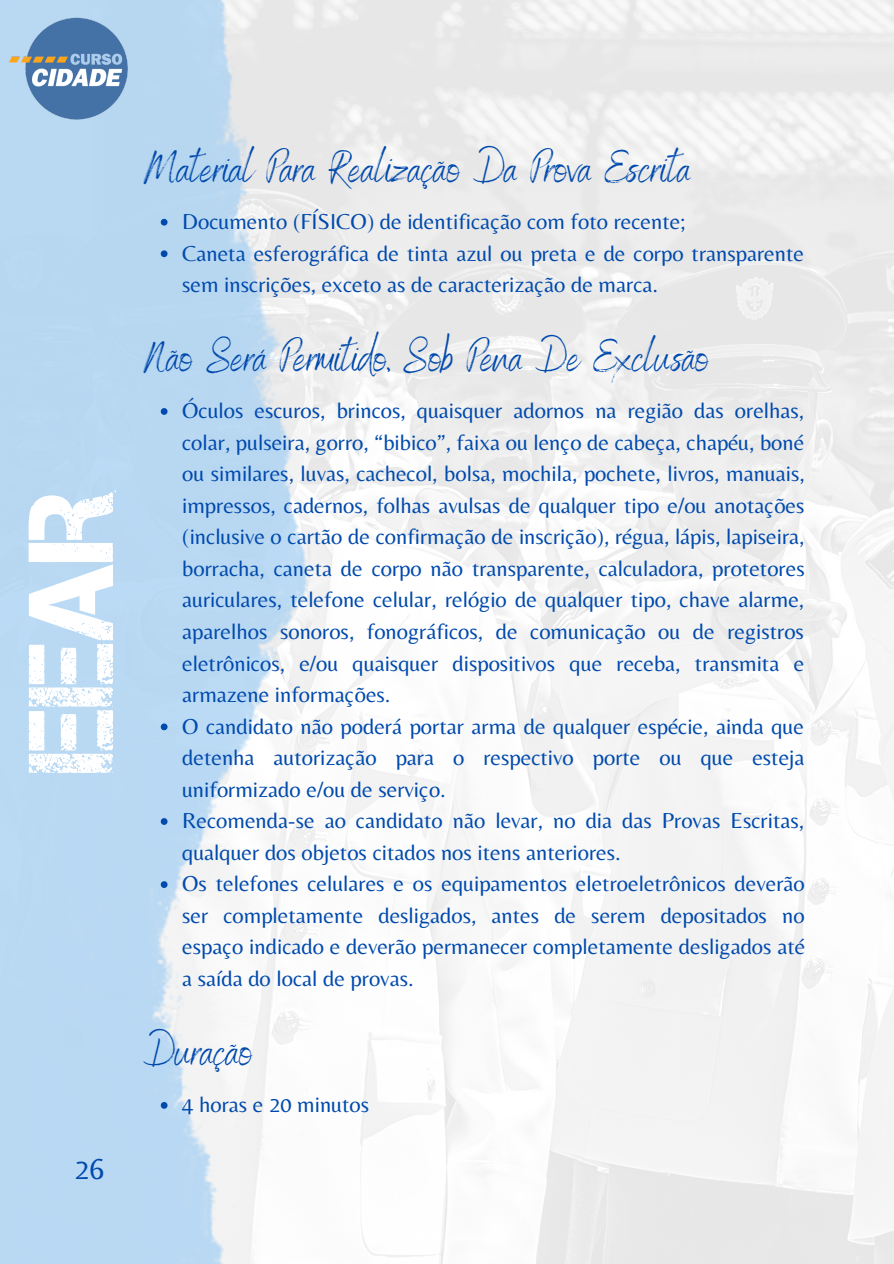
<style>
.page{position:relative;width:894px;height:1264px;background:#fff}
.page>*{position:absolute;margin:0;border:0;box-sizing:border-box;transform-origin:0 0}
.t1{font:120.15px "Captureit";color:#fff}
.t2{font:45px "Benedict";color:#004aad}
.t3{font:30px "Belleza";color:#004aad}
.t4{font:22.5px/31.5px "Belleza";color:#004aad}
</style>
<div class="page">
<img style="left:0;top:0;width:307px;height:1263px">
<img style="left:2px;top:0;width:139px;height:140px">
<svg style="left:161px;top:219px;width:6px;height:6px"></svg>
<svg style="left:161px;top:250px;width:6px;height:7px"></svg>
<svg style="left:161px;top:408px;width:6px;height:7px"></svg>
<svg style="left:161px;top:723px;width:6px;height:7px"></svg>
<svg style="left:161px;top:818px;width:6px;height:6px"></svg>
<svg style="left:161px;top:881px;width:6px;height:7px"></svg>
<svg style="left:161px;top:1101px;width:6px;height:7px"></svg>
<h1 class="t1" style="left:4px;top:772px;width:284px;rotate:-90deg">EEAR</h1>
<h3 class="t3" style="left:74px;top:1150px;width:32px">26</h3>
<h2 class="t2" style="left:144px;top:139px;width:548px">Material Para Realização Da Prova Escrita</h2>
<p class="t4" style="left:182px;top:205px;width:623px">Documento (FÍSICO) de identificação com foto recente;<br>Caneta esferográfica de tinta azul ou preta e de corpo transparente sem inscrições, exceto as de caracterização de marca.</p>
<h2 class="t2" style="left:144px;top:328px;width:566px">Não Será Permitido, Sob Pena De Exclusão</h2>
<p class="t4" style="left:182px;top:394px;width:624px">Óculos escuros, brincos, quaisquer adornos na região das orelhas, colar, pulseira, gorro, “bibico”, faixa ou lenço de cabeça, chapéu, boné ou similares, luvas, cachecol, bolsa, mochila, pochete, livros, manuais, impressos, cadernos, folhas avulsas de qualquer tipo e/ou anotações (inclusive o cartão de confirmação de inscrição), régua, lápis, lapiseira, borracha, caneta de corpo não transparente, calculadora, protetores auriculares, telefone celular, relógio de qualquer tipo, chave alarme, aparelhos sonoros, fonográficos, de comunicação ou de registros eletrônicos, e/ou quaisquer dispositivos que receba, transmita e armazene informações.<br>O candidato não poderá portar arma de qualquer espécie, ainda que detenha autorização para o respectivo porte ou que esteja uniformizado e/ou de serviço.<br>Recomenda-se ao candidato não levar, no dia das Provas Escritas, qualquer dos objetos citados nos itens anteriores.<br>Os telefones celulares e os equipamentos eletroeletrônicos deverão ser completamente desligados, antes de serem depositados no espaço indicado e deverão permanecer completamente desligados até a saída do local de provas.</p>
<h2 class="t2" style="left:144px;top:1021px;width:110px">Duração</h2>
<p class="t4" style="left:182px;top:1088px;width:188px">4 horas e 20 minutos</p>
</div>
